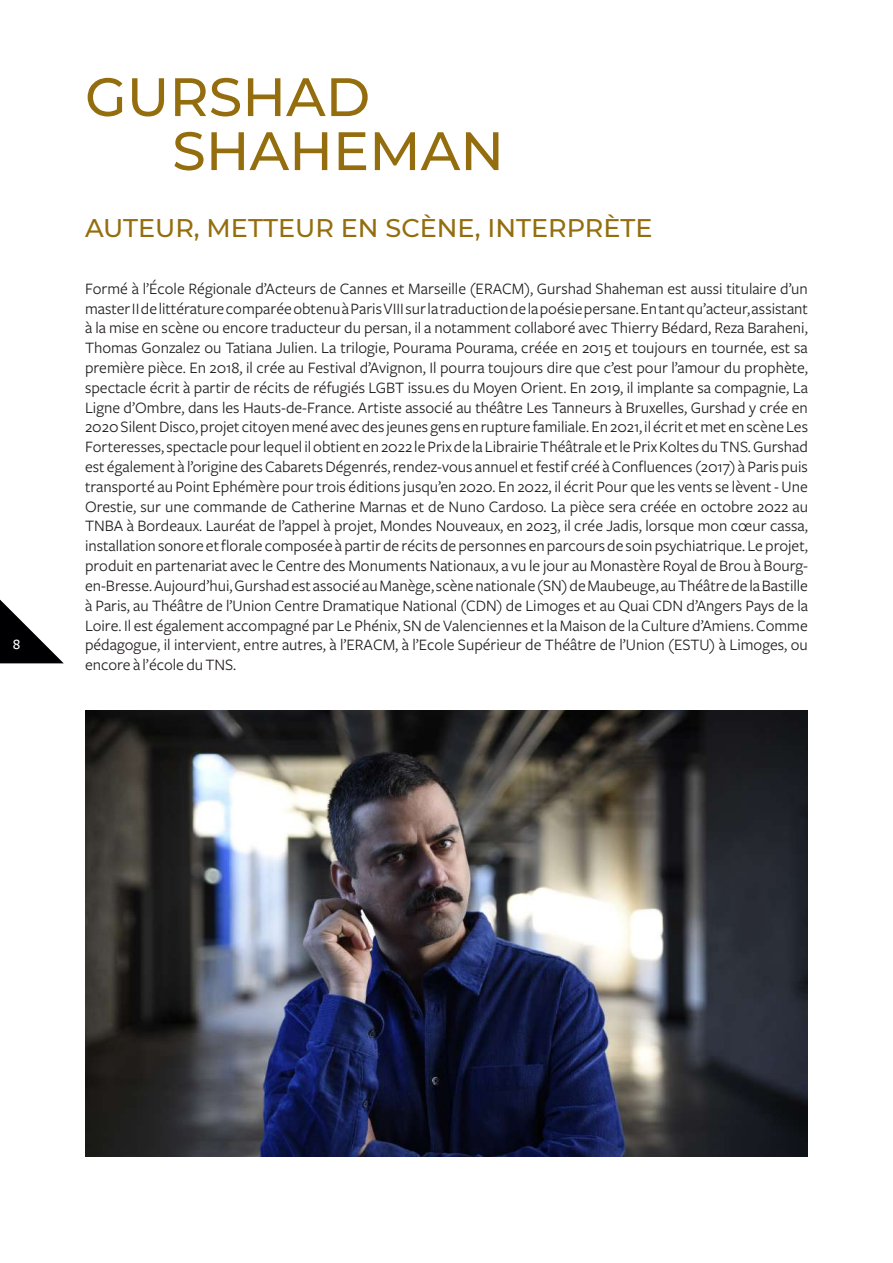
<style>
.page{position:relative;width:893px;height:1263px;background:#fff}
.page>*{position:absolute;margin:0;border:0;box-sizing:border-box;transform-origin:0 0}
.t1{font:500 54px/54px "Montserrat";color:#946e0e}
.t2{font:500 25.5px "Montserrat";color:#946e0e}
.t3{font:16.5px/19.8px "Freight Sans";color:#231f20;text-align:justify}
.t4{font:500 15px "Freight Sans";color:#fff}
</style>
<div class="page">
<svg style="left:0;top:600px;width:64px;height:63px"></svg>
<img style="left:85px;top:710px;width:723px;height:447px">
<p class="t4" style="left:13px;top:636px;width:9px">8</p>
<h1 class="t1" style="left:172px;top:68px;width:333px;text-indent:-87px">GURSHAD<br>SHAHEMAN</h1>
<h2 class="t2" style="left:85px;top:210px;width:569px">AUTEUR, METTEUR EN SCÈNE, INTERPRÈTE</h2>
<p class="t3" style="left:85px;top:279px;width:724px">Formé à l’École Régionale d’Acteurs de Cannes et Marseille (ERACM), Gurshad Shaheman est aussi titulaire d’un master II de littérature comparée obtenu à Paris VIII sur la traduction de la poésie persane. En tant qu’acteur, assistant à la mise en scène ou encore traducteur du persan, il a notamment collaboré avec Thierry Bédard, Reza Baraheni, Thomas Gonzalez ou Tatiana Julien. La trilogie, Pourama Pourama, créée en 2015 et toujours en tournée, est sa première pièce. En 2018, il crée au Festival d’Avignon, Il pourra toujours dire que c’est pour l’amour du prophète, spectacle écrit à partir de récits de réfugiés LGBT issu.es du Moyen Orient. En 2019, il implante sa compagnie, La Ligne d’Ombre, dans les Hauts-de-France. Artiste associé au théâtre Les Tanneurs à Bruxelles, Gurshad y crée en 2020 Silent Disco, projet citoyen mené avec des jeunes gens en rupture familiale. En 2021, il écrit et met en scène Les Forteresses, spectacle pour lequel il obtient en 2022 le Prix de la Librairie Théâtrale et le Prix Koltes du TNS. Gurshad est également à l’origine des Cabarets Dégenrés, rendez-vous annuel et festif créé à Confluences (2017) à Paris puis transporté au Point Ephémère pour trois éditions jusqu’en 2020. En 2022, il écrit Pour que les vents se lèvent - Une Orestie, sur une commande de Catherine Marnas et de Nuno Cardoso. La pièce sera créée en octobre 2022 au TNBA à Bordeaux. Lauréat de l’appel à projet, Mondes Nouveaux, en 2023, il crée Jadis, lorsque mon cœur cassa, installation sonore et florale composée à partir de récits de personnes en parcours de soin psychiatrique. Le projet, produit en partenariat avec le Centre des Monuments Nationaux, a vu le jour au Monastère Royal de Brou à Bourg&shy;en-Bresse. Aujourd’hui, Gurshad est associé au Manège, scène nationale (SN) de Maubeuge, au Théâtre de la Bastille à Paris, au Théâtre de l’Union Centre Dramatique National (CDN) de Limoges et au Quai CDN d’Angers Pays de la Loire. Il est également accompagné par Le Phénix, SN de Valenciennes et la Maison de la Culture d’Amiens. Comme pédagogue, il intervient, entre autres, à l’ERACM, à l’Ecole Supérieur de Théâtre de l’Union (ESTU) à Limoges, ou encore à l’école du TNS.</p>
</div>
